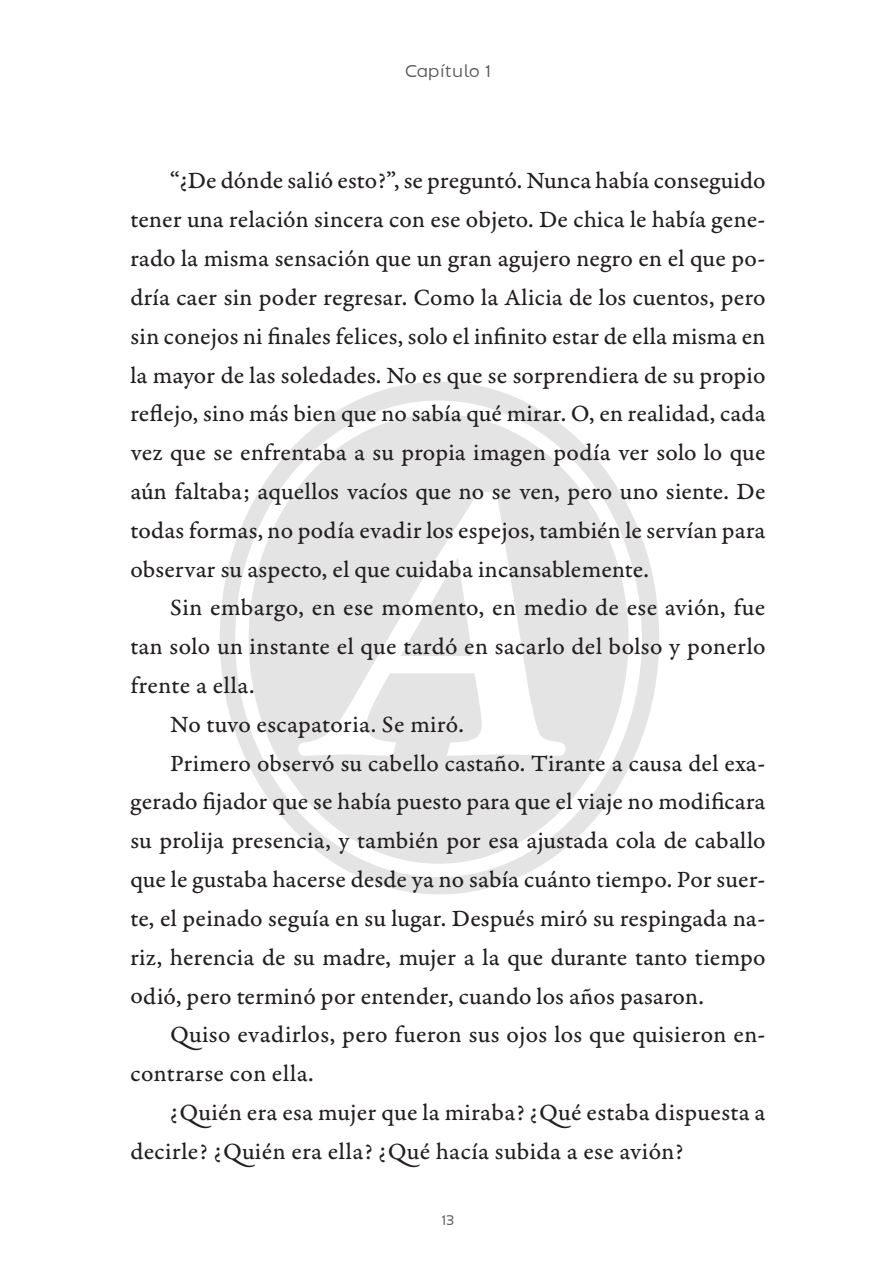
<style>
.page{position:relative;width:879px;height:1276px;background:#fff}
.page>*{position:absolute;margin:0;border:0;box-sizing:border-box;transform-origin:0 0}
.t1{font:24.6px/38.8px "Garamond Premr Pro Capt";letter-spacing:.005em;color:#231f20;text-align:justify}
.t2{font:300 17px "Hitmo 2.0";letter-spacing:.025em;color:#57585a}
.t3{font:300 14px "Hitmo 2.0";color:#57585a}
</style>
<div class="page">
<svg style="left:220px;top:381px;width:439px;height:513px"></svg>
<svg style="left:249px;top:414px;width:379px;height:450px;fill:#e5e4e4"></svg>
<svg style="left:400px;top:558px;width:72px;height:98px"></svg>
<p class="t2" style="left:405px;top:61px;width:87px">Capítulo 1</p>
<p class="t1" style="left:130px;top:162px;width:637px;text-indent:40px">“¿De dónde salió esto?”, se preguntó. Nunca había conseguido tener una relación sincera con ese objeto. De chica le había gene&shy;rado la misma sensación que un gran agujero negro en el que po&shy;dría caer sin poder regresar. Como la Alicia de los cuentos, pero sin conejos ni finales felices, solo el infinito estar de ella misma en la mayor de las soledades. No es que se sorprendiera de su propio reflejo, sino más bien que no sabía qué mirar. O, en realidad, cada vez que se enfrentaba a su propia imagen podía ver solo lo que aún faltaba; aquellos vacíos que no se ven, pero uno siente. De todas formas, no podía evadir los espejos, también le servían para observar su aspecto, el que cuidaba incansablemente.</p>
<p class="t1" style="left:170px;top:589px;width:597px">Sin embargo, en ese momento, en medio de ese avión, fue</p>
<p class="t1" style="left:130px;top:627px;width:636px">tan solo un instante el que tardó en sacarlo del bolso y ponerlo</p>
<p class="t1" style="left:130px;top:666px;width:126px">frente a ella.</p>
<p class="t1" style="left:170px;top:705px;width:295px">No tuvo escapatoria. Se miró.</p>
<p class="t1" style="left:170px;top:744px;width:597px">Primero observó su cabello castaño. Tirante a causa del exa-</p>
<p class="t1" style="left:130px;top:783px;width:636px">gerado fijador que se había puesto para que el viaje no modificara</p>
<p class="t1" style="left:130px;top:821px;width:637px">su prolija presencia, y también por esa ajustada cola de caballo</p>
<p class="t1" style="left:130px;top:860px;width:636px">que le gustaba hacerse desde ya no sabía cuánto tiempo. Por suer-</p>
<p class="t1" style="left:130px;top:899px;width:636px">te, el peinado seguía en su lugar. Después miró su respingada na-</p>
<p class="t1" style="left:130px;top:938px;width:636px">riz, herencia de su madre, mujer a la que durante tanto tiempo</p>
<p class="t1" style="left:130px;top:977px;width:575px">odió, pero terminó por entender, cuando los años pasaron.</p>
<p class="t1" style="left:170px;top:1015px;width:597px">Quiso evadirlos, pero fueron sus ojos los que quisieron en-</p>
<p class="t1" style="left:130px;top:1054px;width:185px">contrarse con ella.</p>
<p class="t1" style="left:170px;top:1093px;width:597px">¿Quién era esa mujer que la miraba? ¿Qué estaba dispuesta a</p>
<p class="t1" style="left:130px;top:1132px;width:555px">decirle? ¿Quién era ella? ¿Qué hacía subida a ese avión?</p>
<p class="t3" style="left:441px;top:1210px;width:14px">13</p>
</div>
